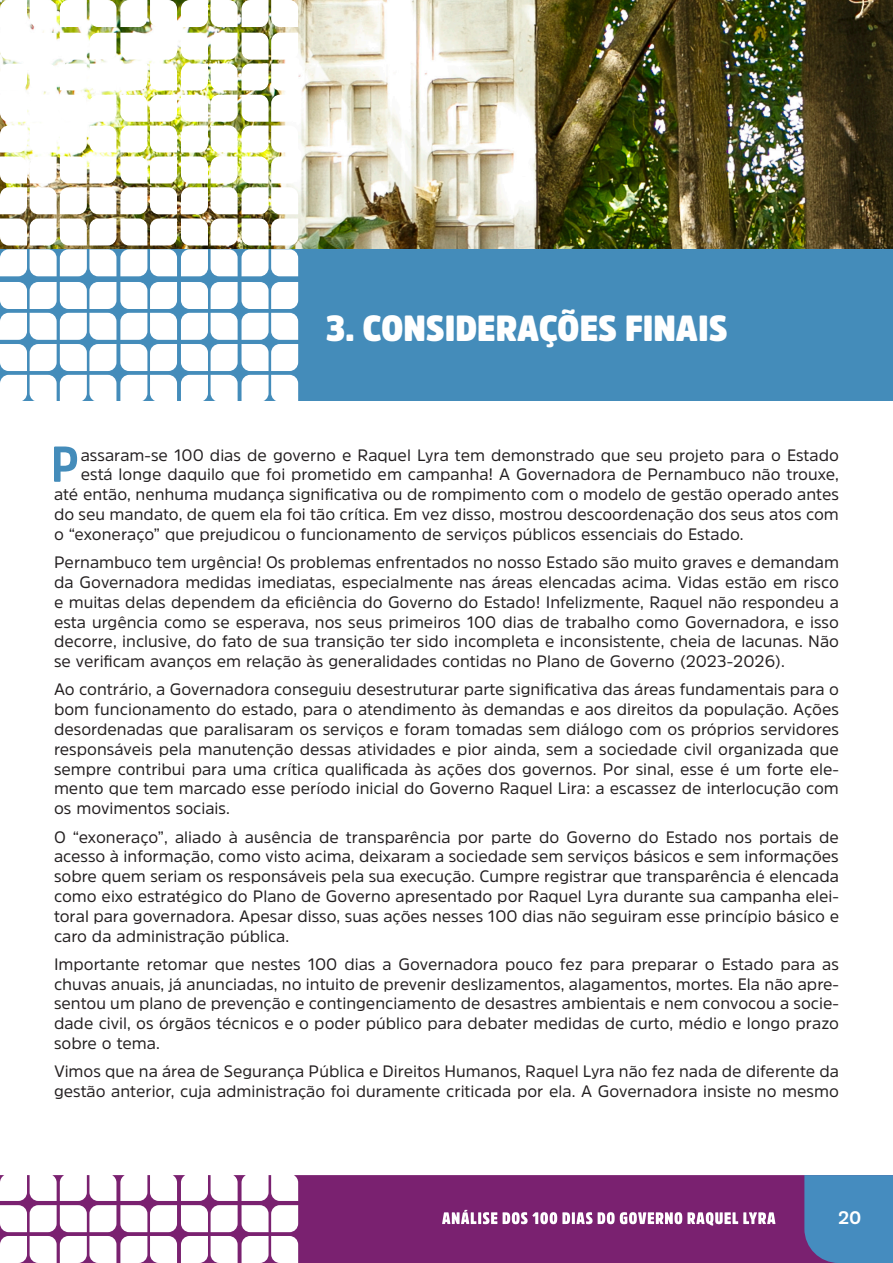
<style>
.page{position:relative;width:893px;height:1263px;background:#fff}
.page>*{position:absolute;margin:0;border:0;box-sizing:border-box;transform-origin:0 0}
.t1{font:900 36px "Amsi Pro Narw";color:#fff}
.t2{font:700 18px "Amsi Pro";color:#fff}
.t3{font:16.5px/19.8px "Amsi Pro";color:#231f20;text-align:justify}
</style>
<div class="page">
<svg style="left:0;top:1175px;width:804px;height:88px;fill:#7a2170"></svg>
<div style="left:804px;top:1175px;width:89px;height:88px;background:#458cbf"></div>
<svg style="left:442px;top:1210px;width:55px;height:14px"></svg>
<svg style="left:503px;top:1212px;width:272px;height:13px"></svg>
<img style="left:30px;top:0;width:863px;height:249px">
<div style="left:0;top:249px;width:893px;height:152px;background:#448cba"></div>
<svg style="left:0;top:0;width:298px;height:27px"></svg>
<img style="left:0;top:33px;width:298px;height:243px">
<svg style="left:0;top:282px;width:298px;height:119px"></svg>
<svg style="left:54px;top:446px;width:23px;height:36px"></svg>
<h1 class="t1" style="left:326px;top:304px;width:403px">3. CONSIDERAÇÕES FINAIS</h1>
<p class="t3" style="left:81px;top:444px;width:760px">assaram-se 100 dias de governo e Raquel Lyra tem demonstrado que seu projeto para o Estado</p>
<p class="t3" style="left:81px;top:464px;width:760px">está longe daquilo que foi prometido em campanha! A Governadora de Pernambuco não trouxe,</p>
<p class="t3" style="left:54px;top:484px;width:786px">até então, nenhuma mudança significativa ou de rompimento com o modelo de gestão operado antes</p>
<p class="t3" style="left:54px;top:504px;width:786px">do seu mandato, de quem ela foi tão crítica. Em vez disso, mostrou descoordenação dos seus atos com</p>
<p class="t3" style="left:54px;top:524px;width:691px">o “exoneraço” que prejudicou o funcionamento de serviços públicos essenciais do Estado.</p>
<p class="t3" style="left:54px;top:552px;width:787px">Pernambuco tem urgência! Os problemas enfrentados no nosso Estado são muito graves e demandam da Governadora medidas imediatas, especialmente nas áreas elencadas acima. Vidas estão em risco e muitas delas dependem da eficiência do Governo do Estado! Infelizmente, Raquel não respondeu a esta urgência como se esperava, nos seus primeiros 100 dias de trabalho como Governadora, e isso decorre, inclusive, do fato de sua transição ter sido incompleta e inconsistente, cheia de lacunas. Não se verificam avanços em relação às generalidades contidas no Plano de Governo (2023-2026).</p>
<p class="t3" style="left:54px;top:679px;width:786px">Ao contrário, a Governadora conseguiu desestruturar parte significativa das áreas fundamentais para o bom funcionamento do estado, para o atendimento às demandas e aos direitos da população. Ações desordenadas que paralisaram os serviços e foram tomadas sem diálogo com os próprios servidores responsáveis pela manutenção dessas atividades e pior ainda, sem a sociedade civil organizada que sempre contribui para uma crítica qualificada às ações dos governos. Por sinal, esse é um forte ele&shy;mento que tem marcado esse período inicial do Governo Raquel Lira: a escassez de interlocução com os movimentos sociais.</p>
<p class="t3" style="left:54px;top:826px;width:786px">O “exoneraço”, aliado à ausência de transparência por parte do Governo do Estado nos portais de acesso à informação, como visto acima, deixaram a sociedade sem serviços básicos e sem informações sobre quem seriam os responsáveis pela sua execução. Cumpre registrar que transparência é elencada como eixo estratégico do Plano de Governo apresentado por Raquel Lyra durante sua campanha elei&shy;toral para governadora. Apesar disso, suas ações nesses 100 dias não seguiram esse princípio básico e caro da administração pública.</p>
<p class="t3" style="left:54px;top:954px;width:787px">Importante retomar que nestes 100 dias a Governadora pouco fez para preparar o Estado para as chuvas anuais, já anunciadas, no intuito de prevenir deslizamentos, alagamentos, mortes. Ela não apre&shy;sentou um plano de prevenção e contingenciamento de desastres ambientais e nem convocou a socie&shy;dade civil, os órgãos técnicos e o poder público para debater medidas de curto, médio e longo prazo sobre o tema.</p>
<p class="t3" style="left:54px;top:1061px;width:786px">Vimos que na área de Segurança Pública e Direitos Humanos, Raquel Lyra não fez nada de diferente da gestão anterior, cuja administração foi duramente criticada por ela. A Governadora insiste no mesmo</p>
<p class="t2" style="left:838px;top:1206px;width:25px">20</p>
</div>
